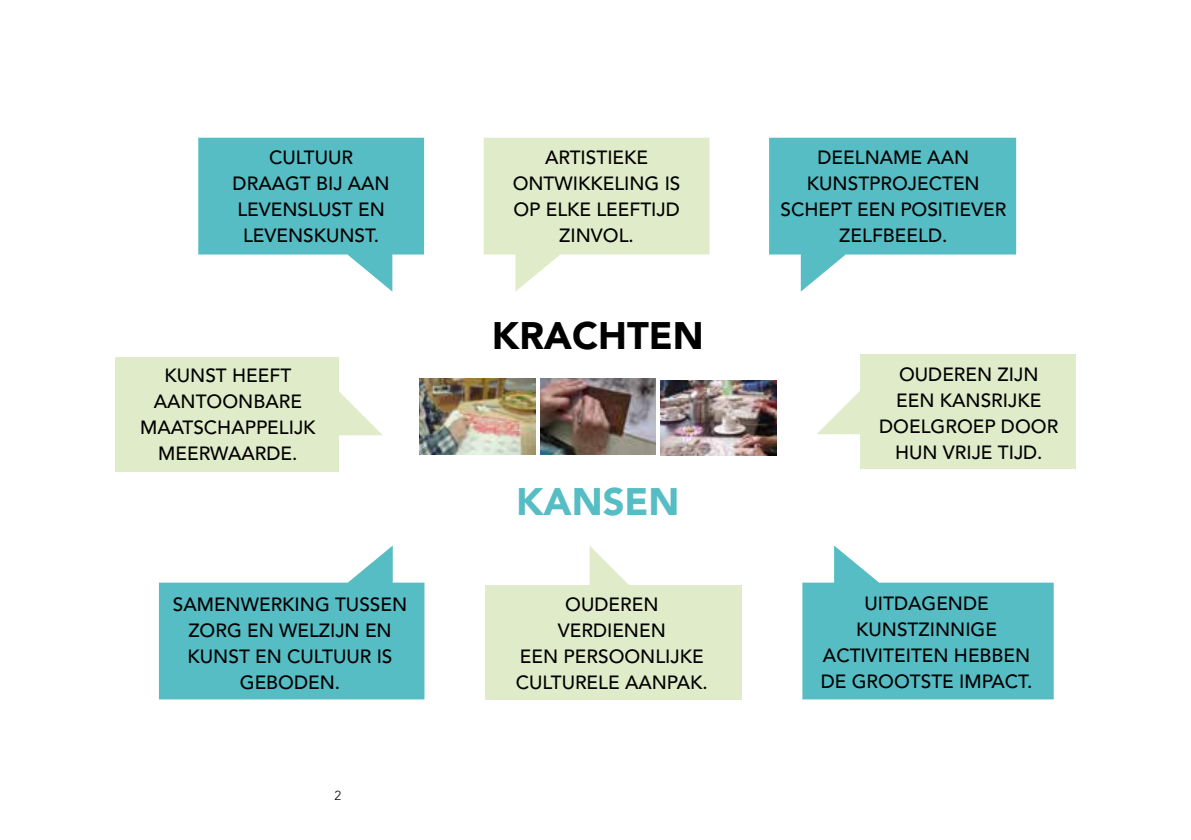
<style>
.page{position:relative;width:1191px;height:840px;background:#fff}
.page>*{position:absolute;margin:0;border:0;box-sizing:border-box;transform-origin:0 0}
.t1{font:900 38px "Avenir LT Std";color:#000}
.t2{font:900 38px "Avenir LT Std";color:#56bdc4}
.t3{font:500 19px/26px "Avenir LT Std";color:#000;text-align:center}
.t4{font:300 13px "Avenir LT Std";color:#000}
</style>
<div class="page">
<svg style="left:198px;top:138px;width:226px;height:153px"></svg>
<svg style="left:484px;top:138px;width:225px;height:153px"></svg>
<svg style="left:769px;top:138px;width:247px;height:153px"></svg>
<svg style="left:159px;top:545px;width:265px;height:154px;fill:#56bdc4"></svg>
<svg style="left:817px;top:391px;width:43px;height:43px"></svg>
<div style="left:860px;top:354px;width:216px;height:114px;background:#e0ecc9"></div>
<svg style="left:802px;top:545px;width:251px;height:154px"></svg>
<svg style="left:589px;top:546px;width:40px;height:39px"></svg>
<div style="left:485px;top:585px;width:257px;height:114px;background:#e0ecc9"></div>
<svg style="left:339px;top:392px;width:43px;height:43px"></svg>
<div style="left:115px;top:357px;width:224px;height:113px;background:#e0ecc9"></div>
<img style="left:419px;top:378px;width:116px;height:76px">
<img style="left:540px;top:378px;width:116px;height:76px">
<img style="left:660px;top:380px;width:116px;height:75px">
<p class="t3" style="left:233px;top:145px;width:158px">CULTUUR<br>DRAAGT BIJ AAN<br>LEVENSLUST EN<br>LEVENSKUNST.</p>
<p class="t3" style="left:140px;top:362px;width:177px">KUNST HEEFT<br>AANTOONBARE<br>MAATSCHAPPELIJK<br>MEERWAARDE.</p>
<p class="t3" style="left:173px;top:591px;width:236px">SAMENWERKING TUSSEN<br>ZORG EN WELZIJN EN<br>KUNST EN CULTUUR IS<br>GEBODEN.</p>
<p class="t4" style="left:334px;top:787px;width:8px">2</p>
<p class="t3" style="left:512px;top:145px;width:169px">ARTISTIEKE<br>ONTWIKKELING IS<br>OP ELKE LEEFTIJD<br>ZINVOL.</p>
<p class="t3" style="left:780px;top:145px;width:227px">DEELNAME AAN<br>KUNSTPROJECTEN<br>SCHEPT EEN POSITIEVER<br>ZELFBEELD.</p>
<h1 class="t1" style="left:492px;top:313px;width:213px">KRACHTEN</h1>
<h1 class="t2" style="left:516px;top:478px;width:165px">KANSEN</h1>
<p class="t3" style="left:516px;top:591px;width:193px">OUDEREN<br>VERDIENEN<br>EEN PERSOONLIJKE<br>CULTURELE AANPAK.</p>
<p class="t3" style="left:879px;top:361px;width:181px">OUDEREN ZIJN<br>EEN KANSRIJKE<br>DOELGROEP DOOR<br>HUN VRIJE TIJD.</p>
<p class="t3" style="left:821px;top:590px;width:213px">UITDAGENDE<br>KUNSTZINNIGE<br>ACTIVITEITEN HEBBEN<br>DE GROOTSTE IMPACT.</p>
</div>
